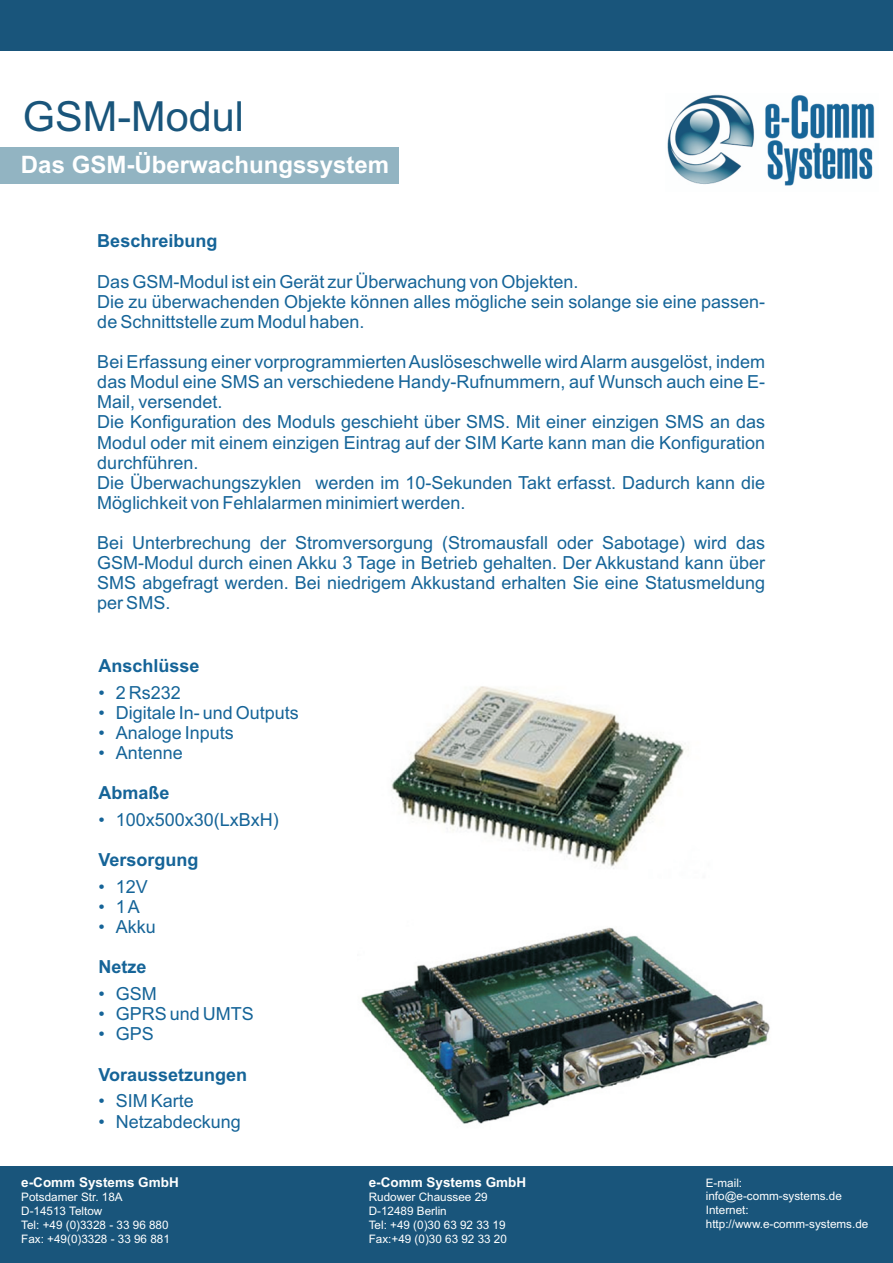
<style>
.page{position:relative;width:893px;height:1263px;background:#fff}
.page>*{position:absolute;margin:0;border:0;box-sizing:border-box;transform-origin:0 0}
.t1{font:41.55px "Arial";color:#19557b}
.t2{font:700 24px "Arial";color:#fff}
.t3{font:18px/20.1px "Arial";color:#156498}
.t4{font:700 18px "Arial";color:#156498}
.t5{font:700 13.5px "Arial";color:#fff}
.t6{font:11.7px/13.8px "Arial";color:#fff}
</style>
<div class="page">
<div style="left:0;top:1166px;width:893px;height:97px;background:#19557b"></div>
<div style="left:0;top:0;width:893px;height:51px;background:#19557b"></div>
<img style="left:667px;top:94px;width:208px;height:92px">
<div style="left:0;top:147px;width:399px;height:37px;background:#92b4c2"></div>
<img style="left:361px;top:686px;width:409px;height:438px">
<h1 class="t1" style="left:23px;top:101px;width:223px">GSM-Modul</h1>
<h2 class="t2" style="left:21px;top:156px;width:370px">Das GSM-Überwachungssystem</h2>
<p class="t4" style="left:97px;top:234px;width:122px">Beschreibung</p>
<p class="t3" style="left:97px;top:273px;width:669px">Das GSM-Modul ist ein Gerät zur Überwachung von Objekten.<br>Die zu überwachenden Objekte können alles mögliche sein solange sie eine passen&shy;de Schnittstelle zum Modul haben.</p>
<p class="t3" style="left:97px;top:353px;width:669px">Bei Erfassung einer vorprogrammierten Auslöseschwelle wird Alarm ausgelöst, indem das Modul eine SMS an verschiedene Handy-Rufnummern, auf Wunsch auch eine E-Mail, versendet.<br>Die Konfiguration des Moduls geschieht über SMS. Mit einer einzigen SMS an das Modul oder mit einem einzigen Eintrag auf der SIM Karte kann man die Konfiguration durchführen.<br>Die Überwachungszyklen werden im 10-Sekunden Takt erfasst. Dadurch kann die Möglichkeit von Fehlalarmen minimiert werden.</p>
<p class="t3" style="left:97px;top:534px;width:669px;text-align:justify">Bei Unterbrechung der Stromversorgung (Stromausfall oder Sabotage) wird das GSM-Modul durch einen Akku 3 Tage in Betrieb gehalten. Der Akkustand kann über SMS abgefragt werden. Bei niedrigem Akkustand erhalten Sie eine Statusmeldung per SMS.</p>
<p class="t4" style="left:98px;top:659px;width:103px">Anschlüsse</p>
<p class="t3" style="left:98px;top:684px;width:84px">• 2 Rs232</p>
<p class="t3" style="left:98px;top:704px;width:202px">• Digitale In- und Outputs</p>
<p class="t3" style="left:98px;top:724px;width:137px">• Analoge Inputs</p>
<p class="t3" style="left:98px;top:744px;width:86px">• Antenne</p>
<p class="t4" style="left:98px;top:786px;width:73px">Abmaße</p>
<p class="t3" style="left:98px;top:811px;width:182px">• 100x500x30(LxBxH)</p>
<p class="t4" style="left:98px;top:853px;width:102px">Versorgung</p>
<p class="t3" style="left:98px;top:878px;width:51px">• 12V</p>
<p class="t3" style="left:98px;top:898px;width:43px">• 1 A</p>
<p class="t3" style="left:98px;top:918px;width:59px">• Akku</p>
<p class="t4" style="left:98px;top:960px;width:50px">Netze</p>
<p class="t3" style="left:98px;top:985px;width:60px">• GSM</p>
<p class="t3" style="left:98px;top:1005px;width:157px">• GPRS und UMTS</p>
<p class="t3" style="left:98px;top:1026px;width:57px">• GPS</p>
<p class="t4" style="left:98px;top:1067px;width:150px">Voraussetzungen</p>
<p class="t3" style="left:98px;top:1093px;width:97px">• SIM Karte</p>
<p class="t3" style="left:98px;top:1113px;width:144px">• Netzabdeckung</p>
<p class="t5" style="left:21px;top:1177px;width:159px">e-Comm Systems GmbH</p>
<p class="t6" style="left:21px;top:1191px;width:150px">Potsdamer Str. 18A<br>D-14513 Teltow<br>Tel: +49 (0)3328 - 33 96 880<br>Fax: +49(0)3328 - 33 96 881</p>
<p class="t5" style="left:369px;top:1177px;width:159px">e-Comm Systems GmbH</p>
<p class="t6" style="left:369px;top:1191px;width:140px">Rudower Chaussee 29<br>D-12489 Berlin<br>Tel: +49 (0)30 63 92 33 19<br>Fax:+49 (0)30 63 92 33 20</p>
<p class="t6" style="left:706px;top:1177px;width:164px">E-mail: info@e-comm-systems.de<br>Internet: http://www.e-comm-systems.de</p>
</div>
